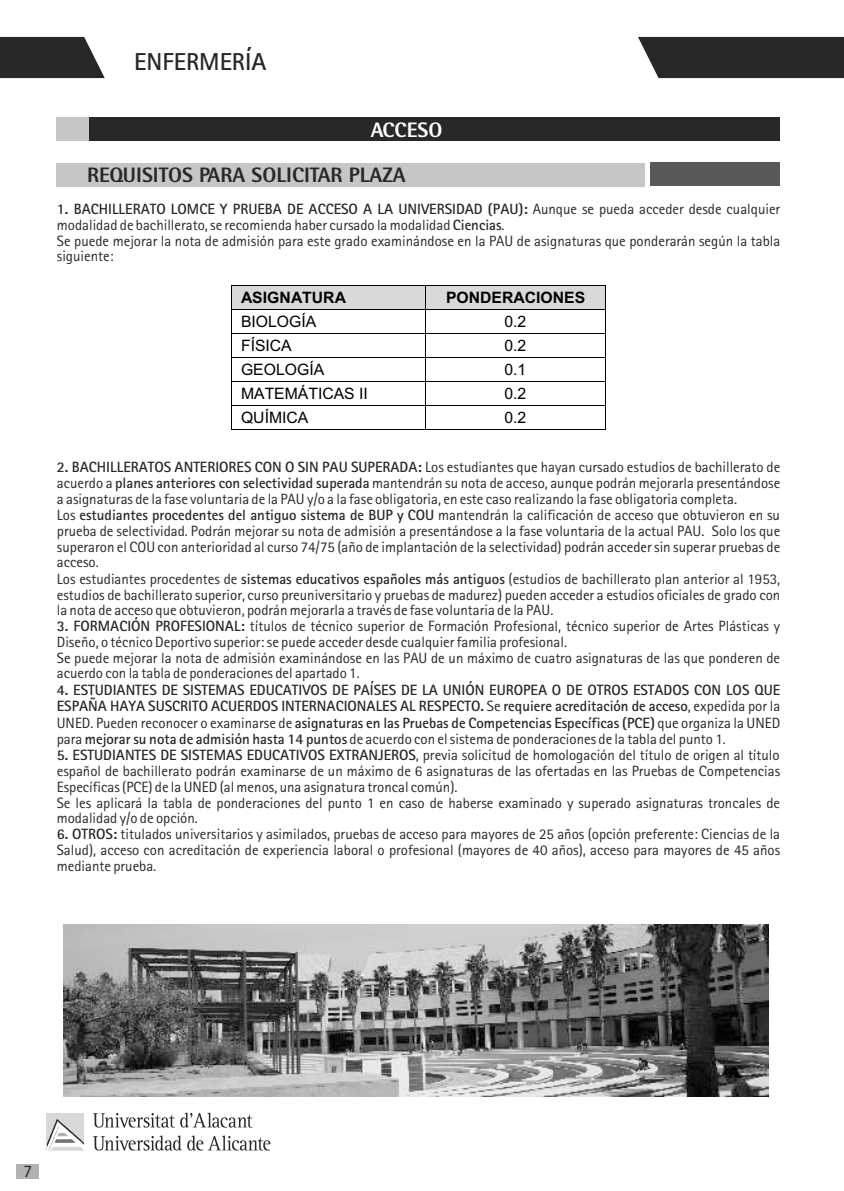
<style>
.page{position:relative;width:844px;height:1191px;background:#fff}
.page>*{position:absolute;margin:0;border:0;box-sizing:border-box;transform-origin:0 0}
.t1{font:700 24.5px "Agfa Rotis Sans Serif";color:#282828}
.t2{font:700 21px "Agfa Rotis Semisans Ex";color:#282828}
.t3{font:700 21px "Agfa Rotis Semisans Ex";color:#fff}
.t4{font:17.5px "Agfa Rotis Sans Serif";color:#282828}
.t5{font:15.75px "Arial";color:#000}
.t6{font:700 15.75px "Arial";color:#000}
.t7{font:14.88px/15.9px "Agfa Rotis Sans Serif";color:#282828}
.t8{font:700 14.88px/16.4px "Agfa Rotis Sans Serif";color:#282828;text-align:justify}
.s1{font-weight:700}
.s2{font-weight:400}
</style>
<div class="page">
<div style="left:638px;top:37px;width:205px;height:41px;background:#282828"></div>
<svg style="left:0;top:37px;width:105px;height:41px"></svg>
<div style="left:47px;top:1113px;width:37px;height:37px;background:#d9d9d9"></div>
<svg style="left:47px;top:1119px;width:37px;height:31px"></svg>
<svg style="left:93px;top:1135px;width:177px;height:15px"></svg>
<svg style="left:93px;top:1112px;width:159px;height:15px"></svg>
<div style="left:56px;top:117px;width:724px;height:24px;background:#282828"></div>
<div style="left:56px;top:117px;width:32px;height:24px;background:#c6c6c6"></div>
<div style="left:57px;top:163px;width:587px;height:23px;background:#c6c6c6"></div>
<div style="left:650px;top:163px;width:130px;height:23px;background:#595959"></div>
<div style="left:16px;top:1164px;width:23px;height:14px;background:#b2b2b2"></div>
<div style="left:232px;top:289px;width:9px;height:18px;background:#d9d9d9"></div>
<div style="left:416px;top:289px;width:9px;height:18px;background:#d9d9d9"></div>
<hr style="left:232px;top:307px;width:193px;height:2px;background:#d9d9d9">
<div style="left:241px;top:289px;width:175px;height:18px;background:#d9d9d9"></div>
<div style="left:426px;top:289px;width:9px;height:18px;background:#d9d9d9"></div>
<div style="left:596px;top:289px;width:9px;height:18px;background:#d9d9d9"></div>
<hr style="left:426px;top:307px;width:179px;height:2px;background:#d9d9d9">
<div style="left:435px;top:289px;width:161px;height:18px;background:#d9d9d9"></div>
<hr style="left:232px;top:285px;width:193px;height:1px;background:#000">
<hr style="left:232px;top:286px;width:193px;height:3px;background:#d9d9d9">
<hr style="left:426px;top:285px;width:179px;height:1px;background:#000">
<hr style="left:426px;top:286px;width:179px;height:3px;background:#d9d9d9">
<hr style="left:232px;top:309px;width:193px;height:1px;background:#000">
<hr style="left:426px;top:309px;width:179px;height:1px;background:#000">
<hr style="left:232px;top:333px;width:193px;height:1px;background:#000">
<hr style="left:426px;top:333px;width:179px;height:1px;background:#000">
<hr style="left:232px;top:357px;width:193px;height:1px;background:#000">
<hr style="left:426px;top:357px;width:179px;height:1px;background:#000">
<hr style="left:232px;top:381px;width:193px;height:1px;background:#000">
<hr style="left:426px;top:381px;width:179px;height:1px;background:#000">
<hr style="left:232px;top:405px;width:193px;height:1px;background:#000">
<hr style="left:426px;top:405px;width:179px;height:1px;background:#000">
<svg style="left:231px;top:285px;width:1px;height:145px"></svg>
<hr style="left:232px;top:429px;width:193px;height:1px;background:#000">
<svg style="left:425px;top:285px;width:1px;height:145px"></svg>
<hr style="left:426px;top:429px;width:179px;height:1px;background:#000">
<svg style="left:605px;top:285px;width:1px;height:145px"></svg>
<img style="left:64px;top:924px;width:704px;height:172px">
<h1 class="t1" style="left:134px;top:53px;width:134px">ENFERMERÍA</h1>
<h2 class="t3" style="left:371px;top:123px;width:73px">ACCESO</h2>
<h2 class="t2" style="left:87px;top:167px;width:320px">REQUISITOS PARA SOLICITAR PLAZA</h2>
<p class="t7" style="left:57px;top:202px;width:724px"><span class="s1">1. BACHILLERATO LOMCE Y PRUEBA DE ACCESO A LA UNIVERSIDAD (PAU):</span> Aunque se pueda acceder desde cualquier modalidad de bachillerato, se recomienda haber cursado la modalidad <span class="s1">Ciencias</span>.<br>Se puede mejorar la nota de admisión para este grado examinándose en la PAU de asignaturas que ponderarán según la tabla siguiente:</p>
<p class="t6" style="left:241px;top:292px;width:107px">ASIGNATURA</p>
<p class="t6" style="left:446px;top:292px;width:141px">PONDERACIONES</p>
<p class="t5" style="left:241px;top:316px;width:77px">BIOLOGÍA</p>
<p class="t5" style="left:504px;top:316px;width:23px">0.2</p>
<p class="t5" style="left:241px;top:340px;width:52px">FÍSICA</p>
<p class="t5" style="left:504px;top:340px;width:23px">0.2</p>
<p class="t5" style="left:241px;top:364px;width:85px">GEOLOGÍA</p>
<p class="t5" style="left:504px;top:364px;width:23px">0.1</p>
<p class="t5" style="left:241px;top:387px;width:128px">MATEMÁTICAS II</p>
<p class="t5" style="left:504px;top:387px;width:23px">0.2</p>
<p class="t5" style="left:241px;top:411px;width:69px">QUÍMICA</p>
<p class="t5" style="left:504px;top:411px;width:23px">0.2</p>
<p class="t7" style="left:57px;top:460px;width:724px"><span class="s1">2. BACHILLERATOS ANTERIORES CON O SIN PAU SUPERADA:</span> Los estudiantes que hayan cursado estudios de bachillerato de acuerdo a <span class="s1">planes anteriores con selectividad superada</span> mantendrán su nota de acceso, aunque podrán mejorarla presentándose a asignaturas de la fase voluntaria de la PAU y/o a la fase obligatoria, en este caso realizando la fase obligatoria completa.<br>Los <span class="s1">estudiantes procedentes del antiguo sistema de BUP y COU</span> mantendrán la calificación de acceso que obtuvieron en su prueba de selectividad. Podrán mejorar su nota de admisión a presentándose a la fase voluntaria de la actual PAU. Solo los que superaron el COU con anterioridad al curso 74/75 (año de implantación de la selectividad) podrán acceder sin superar pruebas de acceso.<br>Los estudiantes procedentes de <span class="s1">sistemas educativos españoles más antiguos</span> (estudios de bachillerato plan anterior al 1953, estudios de bachillerato superior, curso preuniversitario y pruebas de madurez) pueden acceder a estudios oficiales de grado con la nota de acceso que obtuvieron, podrán mejorarla a través de fase voluntaria de la PAU.</p>
<p class="t7" style="left:57px;top:620px;width:724px"><span class="s1">3. FORMACIÓN PROFESIONAL:</span> títulos de técnico superior de Formación Profesional, técnico superior de Artes Plásticas y Diseño, o técnico Deportivo superior: se puede acceder desde cualquier familia profesional.<br>Se puede mejorar la nota de admisión examinándose en las PAU de un máximo de cuatro asignaturas de las que ponderen de acuerdo con la tabla de ponderaciones del apartado 1.</p>
<p class="t8" style="left:57px;top:683px;width:724px">4. ESTUDIANTES DE SISTEMAS EDUCATIVOS DE PAÍSES DE LA UNIÓN EUROPEA O DE OTROS ESTADOS CON LOS QUE ESPAÑA HAYA SUSCRITO ACUERDOS INTERNACIONALES AL RESPECTO. <span class="s2">Se</span> requiere acreditación de acceso<span class="s2">, expedida por la UNED. Pueden reconocer o examinarse de</span> asignaturas en las Pruebas de Competencias Específicas (PCE) <span class="s2">que organiza la UNED para</span> mejorar su nota de admisión hasta 14 puntos <span class="s2">de acuerdo con el sistema de ponderaciones de la tabla del punto 1.</span></p>
<p class="t7" style="left:57px;top:749px;width:724px"><span class="s1">5. ESTUDIANTES DE SISTEMAS EDUCATIVOS EXTRANJEROS</span>, previa solicitud de homologación del título de origen al título español de bachillerato podrán examinarse de un máximo de 6 asignaturas de las ofertadas en las Pruebas de Competencias Específicas (PCE) de la UNED (al menos, una asignatura troncal común).<br>Se les aplicará la tabla de ponderaciones del punto 1 en caso de haberse examinado y superado asignaturas troncales de modalidad y/o de opción.</p>
<p class="t7" style="left:57px;top:828px;width:724px;text-align:justify"><span class="s1">6. OTROS:</span> titulados universitarios y asimilados, pruebas de acceso para mayores de 25 años (opción preferente: Ciencias de la Salud), acceso con acreditación de experiencia laboral o profesional (mayores de 40 años), acceso para mayores de 45 años mediante prueba.</p>
<p class="t4" style="left:23px;top:1165px;width:10px">7</p>
</div>
